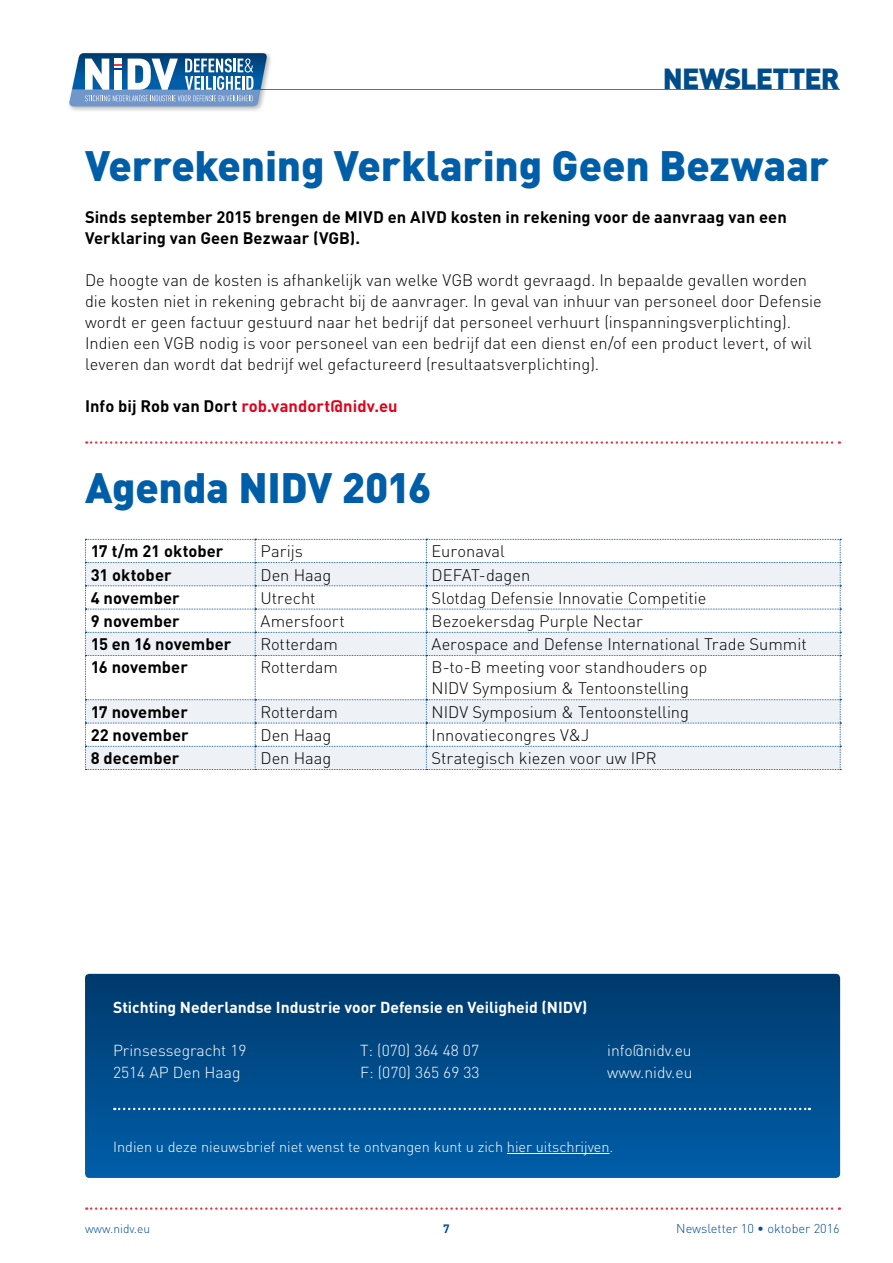
<style>
.page{position:relative;width:893px;height:1263px;background:#fff}
.page>*{position:absolute;margin:0;border:0;box-sizing:border-box;transform-origin:0 0}
.t1{font:900 42px "DIN Pro";letter-spacing:-.005em;color:#005ea8}
.t2{font:900 28.65px "DIN Pro";letter-spacing:-.03em;color:#004c8b}
.t3{font:300 16.5px/21px "DIN Pro";color:#000}
.t4{font:700 16.5px/21px "DIN Pro";letter-spacing:.005em;color:#000}
.t5{font:700 16.5px "DIN Pro";letter-spacing:.005em;color:#e2001a}
.t6{font:300 15.75px/21.8px "DIN Pro";color:#fff}
.t7{font:700 15.75px "DIN Pro";color:#fff}
.t8{font:300 14.55px "DIN Pro";color:#fff}
.t9{font:300 12.75px "DIN Pro";color:#004c98}
.t10{font:300 12px "DIN Pro";color:#004c98}
.t11{font:700 12px "DIN Pro";color:#004c98}
.s1{color:#000}
</style>
<div class="page">
<svg style="left:86px;top:1207px;width:754px;height:3px"></svg>
<hr style="left:165px;top:89px;width:675px;height:1px;background:#e63a44">
<div style="left:67px;top:51px;width:206px;height:62px;background:#000;opacity:.3"></div>
<svg style="left:69px;top:53px;width:199px;height:53px"></svg>
<svg style="left:85px;top:974px;width:755px;height:204px;background:#004c8a"></svg>
<svg style="left:114px;top:1108px;width:696px;height:2px"></svg>
<hr style="left:507px;top:1153px;width:102px;height:1px;background:#fff">
<svg style="left:86px;top:441px;width:754px;height:3px"></svg>
<svg style="left:85px;top:539px;width:756px;height:231px"></svg>
<h2 class="t2" style="left:663px;top:59px;width:178px">NEWSLETTER</h2>
<h1 class="t1" style="left:85px;top:137px;width:745px">Verrekening Verklaring Geen Bezwaar</h1>
<p class="t4" style="left:85px;top:206px;width:703px">Sinds september 2015 brengen de MIVD en AIVD kosten in rekening voor de aanvraag van een<br>Verklaring van Geen Bezwaar (VGB).</p>
<p class="t3" style="left:85px;top:269px;width:738px">De hoogte van de kosten is afhankelijk van welke VGB wordt gevraagd. In bepaalde gevallen worden die kosten niet in rekening gebracht bij de aanvrager. In geval van inhuur van personeel door Defensie wordt er geen factuur gestuurd naar het bedrijf dat personeel verhuurt (inspanningsverplichting).<br>Indien een VGB nodig is voor personeel van een bedrijf dat een dienst en/of een product levert, of wil leveren dan wordt dat bedrijf wel gefactureerd (resultaatsverplichting).</p>
<p class="t5" style="left:85px;top:395px;width:314px"><span class="s1">Info bij Rob van Dort</span> rob.vandort@nidv.eu</p>
<h1 class="t1" style="left:85px;top:460px;width:348px">Agenda NIDV 2016</h1>
<p class="t4" style="left:91px;top:540px;width:134px">17 t/m 21 oktober</p>
<p class="t3" style="left:260px;top:540px;width:44px">Parijs</p>
<p class="t3" style="left:432px;top:540px;width:75px">Euronaval</p>
<p class="t4" style="left:91px;top:563px;width:82px">31 oktober</p>
<p class="t3" style="left:260px;top:563px;width:72px">Den Haag</p>
<p class="t3" style="left:432px;top:563px;width:100px">DEFAT-dagen</p>
<p class="t4" style="left:91px;top:587px;width:90px">4 november</p>
<p class="t3" style="left:260px;top:587px;width:56px">Utrecht</p>
<p class="t3" style="left:432px;top:587px;width:276px">Slotdag Defensie Innovatie Competitie</p>
<p class="t4" style="left:91px;top:610px;width:90px">9 november</p>
<p class="t3" style="left:260px;top:610px;width:86px">Amersfoort</p>
<p class="t3" style="left:432px;top:610px;width:213px">Bezoekersdag Purple Nectar</p>
<p class="t4" style="left:91px;top:633px;width:142px">15 en 16 november</p>
<p class="t3" style="left:260px;top:633px;width:79px">Rotterdam</p>
<p class="t3" style="left:432px;top:633px;width:377px">Aerospace and Defense International Trade Summit</p>
<p class="t4" style="left:91px;top:656px;width:99px">16 november</p>
<p class="t3" style="left:260px;top:656px;width:79px">Rotterdam</p>
<p class="t3" style="left:432px;top:656px;width:277px">B-to-B meeting voor standhouders op<br>NIDV Symposium &amp; Tentoonstelling</p>
<p class="t4" style="left:91px;top:700px;width:99px">17 november</p>
<p class="t3" style="left:260px;top:700px;width:79px">Rotterdam</p>
<p class="t3" style="left:432px;top:700px;width:259px">NIDV Symposium &amp; Tentoonstelling</p>
<p class="t4" style="left:91px;top:724px;width:99px">22 november</p>
<p class="t3" style="left:260px;top:724px;width:72px">Den Haag</p>
<p class="t3" style="left:432px;top:724px;width:159px">Innovatiecongres V&amp;J</p>
<p class="t4" style="left:91px;top:747px;width:90px">8 december</p>
<p class="t3" style="left:260px;top:747px;width:72px">Den Haag</p>
<p class="t3" style="left:432px;top:747px;width:227px">Strategisch kiezen voor uw IPR</p>
<p class="t7" style="left:113px;top:996px;width:476px">Stichting Nederlandse Industrie voor Defensie en Veiligheid (NIDV)</p>
<p class="t6" style="left:113px;top:1039px;width:135px">Prinsessegracht 19<br>2514 AP Den Haag</p>
<p class="t6" style="left:360px;top:1039px;width:121px">T: (070) 364 48 07<br>F: (070) 365 69 33</p>
<p class="t6" style="left:607px;top:1039px;width:87px">info@nidv.eu www.nidv.eu</p>
<p class="t8" style="left:113px;top:1136px;width:502px">Indien u deze nieuwsbrief niet wenst te ontvangen kunt u zich hier uitschrijven.</p>
<p class="t10" style="left:85px;top:1220px;width:67px">www.nidv.eu</p>
<p class="t11" style="left:443px;top:1220px;width:8px">7</p>
<p class="t9" style="left:676px;top:1219px;width:165px">Newsletter 10 • oktober 2016</p>
</div>
